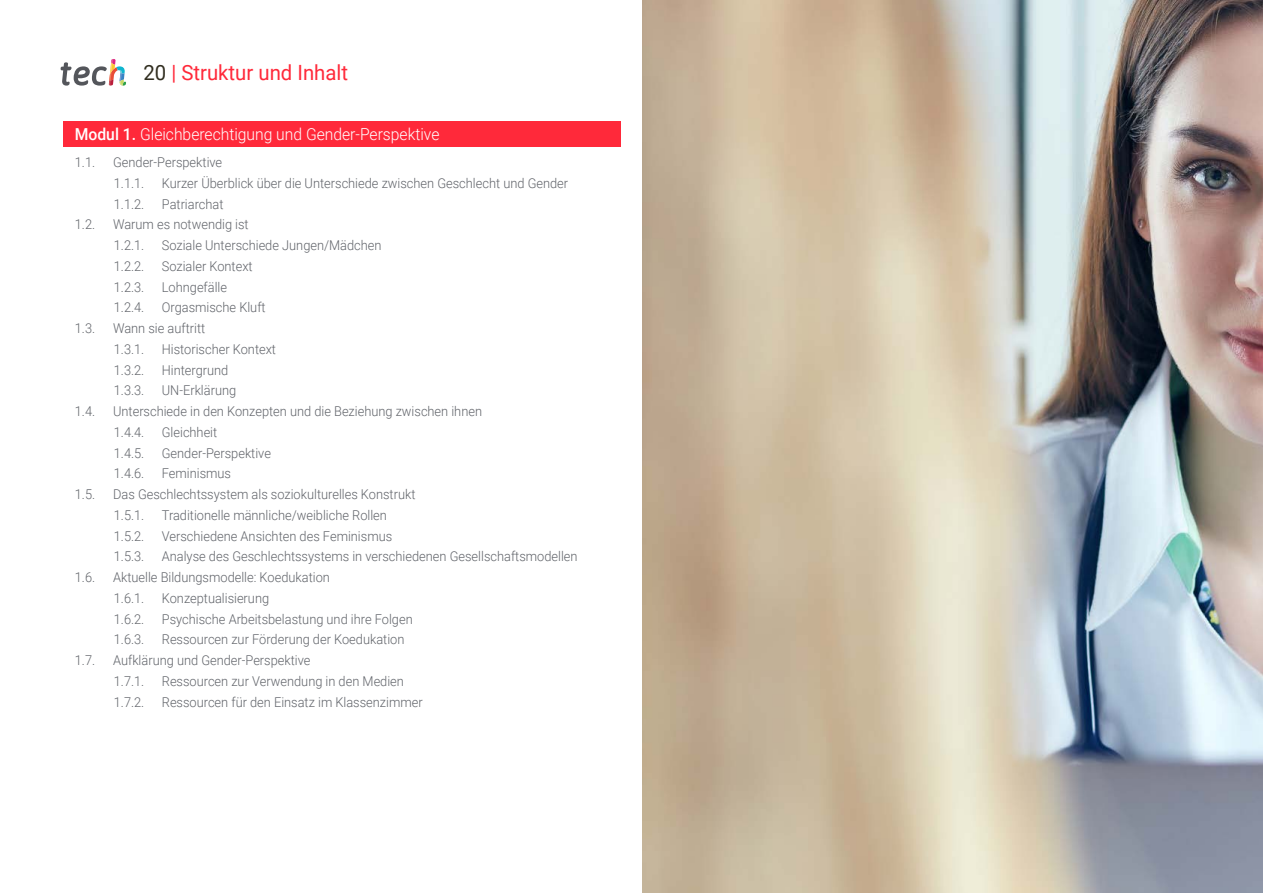
<style>
.page{position:relative;width:1263px;height:893px;background:#fff}
.page>*{position:absolute;margin:0;border:0;box-sizing:border-box;transform-origin:0 0}
.t1{font:21px "Roboto";color:#ff293a}
.t2{font:300 16.5px "Roboto";color:#fff;scale:.95 1}
.t3{font:300 13.5px/20.7px "Roboto";color:#61646a;scale:.95 1}
.s1{color:#312e20}
.s2{font-weight:500}
</style>
<div class="page">
<div style="left:64px;top:121px;width:557px;height:25px;background:#ff293a"></div>
<svg style="left:61px;top:59px;width:65px;height:27px"></svg>
<img style="left:642px;top:0;width:621px;height:893px">
<h1 class="t1" style="left:144px;top:57px;width:206px"><span class="s1">20</span> | Struktur und Inhalt</h1>
<p class="t2" style="left:75px;top:123px;width:385px"><span class="s2">Modul 1.</span> Gleichberechtigung und Gender-Perspektive</p>
<p class="t3" style="left:75px;top:151px;width:23px">1.1.</p>
<p class="t3" style="left:113px;top:151px;width:116px">Gender-Perspektive<br>1.1.1.</p>
<p class="t3" style="left:162px;top:172px;width:429px">Kurzer Überblick über die Unterschiede zwischen Geschlecht und Gender</p>
<p class="t3" style="left:114px;top:193px;width:34px">1.1.2.</p>
<p class="t3" style="left:162px;top:193px;width:66px">Patriarchat</p>
<p class="t3" style="left:75px;top:214px;width:23px">1.2.</p>
<p class="t3" style="left:113px;top:214px;width:144px">Warum es notwendig ist<br>1.2.1.</p>
<p class="t3" style="left:162px;top:234px;width:233px">Soziale Unterschiede Jungen/Mädchen</p>
<p class="t3" style="left:114px;top:255px;width:34px">1.2.2.</p>
<p class="t3" style="left:162px;top:255px;width:97px">Sozialer Kontext</p>
<p class="t3" style="left:114px;top:276px;width:34px">1.2.3.</p>
<p class="t3" style="left:162px;top:276px;width:70px">Lohngefälle</p>
<p class="t3" style="left:114px;top:297px;width:34px">1.2.4.</p>
<p class="t3" style="left:162px;top:297px;width:111px">Orgasmische Kluft</p>
<p class="t3" style="left:75px;top:317px;width:23px">1.3.</p>
<p class="t3" style="left:113px;top:317px;width:99px">Wann sie auftritt<br>1.3.1.</p>
<p class="t3" style="left:162px;top:338px;width:122px">Historischer Kontext</p>
<p class="t3" style="left:114px;top:359px;width:34px">1.3.2.</p>
<p class="t3" style="left:162px;top:359px;width:72px">Hintergrund</p>
<p class="t3" style="left:114px;top:380px;width:34px">1.3.3.</p>
<p class="t3" style="left:162px;top:380px;width:80px">UN-Erklärung</p>
<p class="t3" style="left:75px;top:400px;width:23px">1.4.</p>
<p class="t3" style="left:113px;top:400px;width:390px">Unterschiede in den Konzepten und die Beziehung zwischen ihnen<br>1.4.4.</p>
<p class="t3" style="left:162px;top:421px;width:60px">Gleichheit</p>
<p class="t3" style="left:114px;top:442px;width:34px">1.4.5.</p>
<p class="t3" style="left:162px;top:442px;width:116px">Gender-Perspektive</p>
<p class="t3" style="left:114px;top:463px;width:34px">1.4.6.</p>
<p class="t3" style="left:162px;top:463px;width:74px">Feminismus</p>
<p class="t3" style="left:75px;top:483px;width:23px">1.5.</p>
<p class="t3" style="left:113px;top:483px;width:320px">Das Geschlechtssystem als soziokulturelles Konstrukt<br>1.5.1.</p>
<p class="t3" style="left:162px;top:504px;width:238px">Traditionelle männliche/weibliche Rollen</p>
<p class="t3" style="left:114px;top:525px;width:34px">1.5.2.</p>
<p class="t3" style="left:162px;top:525px;width:244px">Verschiedene Ansichten des Feminismus</p>
<p class="t3" style="left:114px;top:546px;width:34px">1.5.3.</p>
<p class="t3" style="left:162px;top:546px;width:439px">Analyse des Geschlechtssystems in verschiedenen Gesellschaftsmodellen</p>
<p class="t3" style="left:75px;top:566px;width:23px">1.6.</p>
<p class="t3" style="left:113px;top:566px;width:230px">Aktuelle Bildungsmodelle: Koedukation<br>1.6.1.</p>
<p class="t3" style="left:162px;top:587px;width:114px">Konzeptualisierung</p>
<p class="t3" style="left:114px;top:608px;width:34px">1.6.2.</p>
<p class="t3" style="left:162px;top:608px;width:266px">Psychische Arbeitsbelastung und ihre Folgen</p>
<p class="t3" style="left:114px;top:629px;width:34px">1.6.3.</p>
<p class="t3" style="left:162px;top:629px;width:257px">Ressourcen zur Förderung der Koedukation</p>
<p class="t3" style="left:75px;top:649px;width:23px">1.7.</p>
<p class="t3" style="left:113px;top:649px;width:209px">Aufklärung und Gender-Perspektive<br>1.7.1.</p>
<p class="t3" style="left:162px;top:670px;width:256px">Ressourcen zur Verwendung in den Medien</p>
<p class="t3" style="left:114px;top:691px;width:34px">1.7.2.</p>
<p class="t3" style="left:162px;top:691px;width:276px">Ressourcen für den Einsatz im Klassenzimmer</p>
</div>
